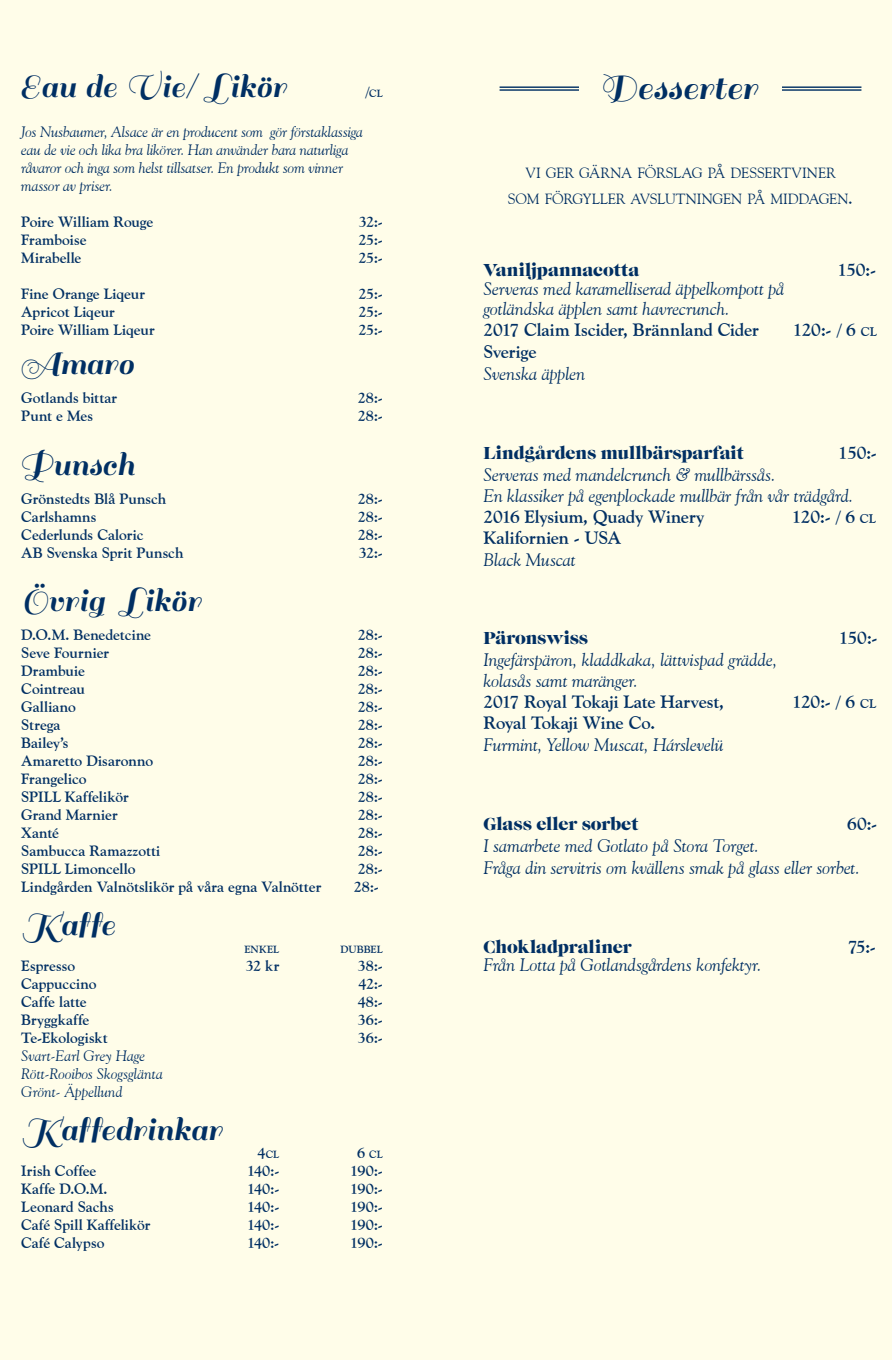
<style>
.page{position:relative;width:893px;height:1361px;background:#fff}
.page>*{position:absolute;margin:0;border:0;box-sizing:border-box;transform-origin:0 0}
.t1{font:38.55px "Sail";color:#00306d}
.t2{font:35.55px "Sail";color:#00306d}
.t3{font:italic 18px "Goudy Old Style BT";letter-spacing:-.005em;color:#00306d}
.t4{font:700 18px "Goudy Old Style BT";letter-spacing:-.015em;color:#00306d}
.t5{font:18px "Caslon Gra D";color:#00306d}
.t6{font:700 18px "Goudy Old Style BT";color:#00306d}
.t7{font:700 15px "Goudy Old Style BT";color:#00306d}
.t8{font:italic 15px/18px "Goudy Old Style BT";letter-spacing:-.005em;color:#00306d}
.t9{font:14.7px "Goudy Old Style BT";letter-spacing:-.015em;color:#00306d}
.t10{font:700 10.5px "Goudy Old Style BT";letter-spacing:.005em;color:#00306d}
.s1{font-size:15px}
.s2{font-size:21px}
.s3{font-size:12.6px}
</style>
<div class="page">
<div style="left:0;top:0;width:891px;height:1359px;background:#fffde9"></div>
<p class="t2" style="left:21px;top:66px;width:268px">Eau de Vie/Likör</p>
<p class="t10" style="left:365px;top:87px;width:19px"><span class="s1">/</span>CL</p>
<p class="t8" style="left:21px;top:123px;width:343px">Jos Nusbaumer, Alsace är en producent som gör förstaklassiga eau de vie och lika bra likörer. Han använder bara naturliga</p>
<p class="t8" style="left:21px;top:159px;width:323px">råvaror och inga som helst tillsatser. En produkt som vinner massor av priser.</p>
<p class="t7" style="left:21px;top:213px;width:134px">Poire William Rouge</p>
<p class="t7" style="left:359px;top:213px;width:26px">32:-</p>
<p class="t7" style="left:21px;top:231px;width:67px">Framboise</p>
<p class="t7" style="left:358px;top:231px;width:26px">25:-</p>
<p class="t7" style="left:21px;top:249px;width:62px">Mirabelle</p>
<p class="t7" style="left:358px;top:249px;width:26px">25:-</p>
<p class="t7" style="left:21px;top:285px;width:125px">Fine Orange Liqeur</p>
<p class="t7" style="left:358px;top:285px;width:26px">25:-</p>
<p class="t7" style="left:21px;top:303px;width:95px">Apricot Liqeur</p>
<p class="t7" style="left:358px;top:303px;width:26px">25:-</p>
<p class="t7" style="left:21px;top:321px;width:135px">Poire William Liqeur</p>
<p class="t7" style="left:358px;top:321px;width:26px">25:-</p>
<p class="t2" style="left:21px;top:344px;width:115px">Amaro</p>
<p class="t7" style="left:21px;top:389px;width:97px">Gotlands bittar</p>
<p class="t7" style="left:358px;top:389px;width:27px">28:-</p>
<p class="t7" style="left:21px;top:407px;width:73px">Punt e Mes</p>
<p class="t7" style="left:358px;top:407px;width:27px">28:-</p>
<p class="t2" style="left:21px;top:444px;width:116px">Punsch</p>
<p class="t7" style="left:21px;top:489px;width:147px">Grönstedts Blå Punsch</p>
<p class="t7" style="left:358px;top:489px;width:27px">28:-</p>
<p class="t7" style="left:21px;top:507px;width:77px">Carlshamns</p>
<p class="t7" style="left:358px;top:507px;width:27px">28:-</p>
<p class="t7" style="left:21px;top:525px;width:124px">Cederlunds Caloric</p>
<p class="t7" style="left:358px;top:525px;width:27px">28:-</p>
<p class="t7" style="left:21px;top:543px;width:164px">AB Svenska Sprit Punsch</p>
<p class="t7" style="left:359px;top:543px;width:26px">32:-</p>
<p class="t2" style="left:21px;top:580px;width:183px">Övrig Likör</p>
<p class="t7" style="left:21px;top:625px;width:131px">D.O.M. Benedetcine</p>
<p class="t7" style="left:358px;top:625px;width:27px">28:-</p>
<p class="t7" style="left:21px;top:643px;width:89px">Seve Fournier</p>
<p class="t7" style="left:358px;top:643px;width:27px">28:-</p>
<p class="t7" style="left:21px;top:661px;width:65px">Drambuie</p>
<p class="t7" style="left:358px;top:661px;width:27px">28:-</p>
<p class="t7" style="left:21px;top:679px;width:65px">Cointreau</p>
<p class="t7" style="left:358px;top:679px;width:27px">28:-</p>
<p class="t7" style="left:21px;top:697px;width:56px">Galliano</p>
<p class="t7" style="left:358px;top:697px;width:27px">28:-</p>
<p class="t7" style="left:21px;top:715px;width:41px">Strega</p>
<p class="t7" style="left:358px;top:715px;width:27px">28:-</p>
<p class="t7" style="left:21px;top:733px;width:49px">Bailey’s</p>
<p class="t7" style="left:358px;top:733px;width:27px">28:-</p>
<p class="t7" style="left:21px;top:751px;width:133px">Amaretto Disaronno</p>
<p class="t7" style="left:358px;top:751px;width:27px">28:-</p>
<p class="t7" style="left:21px;top:769px;width:67px">Frangelico</p>
<p class="t7" style="left:358px;top:769px;width:27px">28:-</p>
<p class="t7" style="left:21px;top:787px;width:109px">SPILL Kaffelikör</p>
<p class="t7" style="left:358px;top:787px;width:27px">28:-</p>
<p class="t7" style="left:21px;top:805px;width:98px">Grand Marnier</p>
<p class="t7" style="left:358px;top:805px;width:27px">28:-</p>
<p class="t7" style="left:21px;top:823px;width:39px">Xanté</p>
<p class="t7" style="left:358px;top:823px;width:27px">28:-</p>
<p class="t7" style="left:21px;top:841px;width:141px">Sambucca Ramazzotti</p>
<p class="t7" style="left:358px;top:841px;width:27px">28:-</p>
<p class="t7" style="left:21px;top:859px;width:116px">SPILL Limoncello</p>
<p class="t7" style="left:358px;top:859px;width:27px">28:-</p>
<p class="t7" style="left:21px;top:877px;width:301px">Lindgården Valnötslikör på våra egna Valnötter</p>
<p class="t7" style="left:354px;top:877px;width:27px">28:-</p>
<p class="t2" style="left:21px;top:904px;width:96px">Kaffe</p>
<p class="t10" style="left:244px;top:942px;width:36px">ENKEL</p>
<p class="t10" style="left:341px;top:942px;width:44px">DUBBEL</p>
<p class="t7" style="left:21px;top:956px;width:56px">Espresso</p>
<p class="t7" style="left:246px;top:956px;width:35px">32 kr</p>
<p class="t7" style="left:358px;top:956px;width:26px">38:-</p>
<p class="t7" style="left:21px;top:974px;width:77px">Cappuccino</p>
<p class="t7" style="left:359px;top:974px;width:26px">42:-</p>
<p class="t7" style="left:21px;top:992px;width:67px">Caffe latte</p>
<p class="t7" style="left:358px;top:992px;width:27px">48:-</p>
<p class="t7" style="left:21px;top:1010px;width:70px">Bryggkaffe</p>
<p class="t7" style="left:358px;top:1010px;width:26px">36:-</p>
<p class="t7" style="left:21px;top:1028px;width:88px">Te-Ekologiskt</p>
<p class="t7" style="left:358px;top:1028px;width:26px">36:-</p>
<p class="t8" style="left:21px;top:1046px;width:125px">Svart-Earl Grey Hage</p>
<p class="t8" style="left:21px;top:1064px;width:143px">Rött-Rooibos Skogsglänta</p>
<p class="t8" style="left:21px;top:1082px;width:103px">Grönt- Äppellund</p>
<p class="t2" style="left:21px;top:1109px;width:203px">Kaffedrinkar</p>
<p class="t10" style="left:258px;top:1147px;width:23px"><span class="s1">4</span>CL</p>
<p class="t10" style="left:357px;top:1147px;width:27px"><span class="s1">6</span> CL</p>
<p class="t7" style="left:21px;top:1161px;width:77px">Irish Coffee</p>
<p class="t7" style="left:247px;top:1161px;width:34px">140:-</p>
<p class="t7" style="left:350px;top:1161px;width:34px">190:-</p>
<p class="t7" style="left:21px;top:1179px;width:88px">Kaffe D.O.M.</p>
<p class="t7" style="left:247px;top:1179px;width:34px">140:-</p>
<p class="t7" style="left:350px;top:1179px;width:34px">190:-</p>
<p class="t7" style="left:21px;top:1197px;width:94px">Leonard Sachs</p>
<p class="t7" style="left:247px;top:1197px;width:34px">140:-</p>
<p class="t7" style="left:350px;top:1197px;width:34px">190:-</p>
<p class="t7" style="left:21px;top:1215px;width:131px">Café Spill Kaffelikör</p>
<p class="t7" style="left:247px;top:1215px;width:34px">140:-</p>
<p class="t7" style="left:350px;top:1215px;width:34px">190:-</p>
<p class="t7" style="left:21px;top:1233px;width:85px">Café Calypso</p>
<p class="t7" style="left:247px;top:1233px;width:34px">140:-</p>
<p class="t7" style="left:350px;top:1233px;width:34px">190:-</p>
<p class="t1" style="left:602px;top:66px;width:158px">Desserter</p>
<p class="t9" style="left:525px;top:164px;width:312px">VI GER GÄRNA FÖRSLAG PÅ DESSERTVINER</p>
<p class="t9" style="left:508px;top:190px;width:347px">SOM FÖRGYLLER AVSLUTNINGEN PÅ MIDDAGEN<span class="s2">.</span></p>
<p class="t5" style="left:484px;top:259px;width:157px">Vaniljpannacotta</p>
<p class="t4" style="left:837px;top:258px;width:40px">150:-</p>
<p class="t3" style="left:484px;top:278px;width:302px">Serveras med karamelliserad äppelkompott på</p>
<p class="t3" style="left:484px;top:297px;width:248px">gotländska äpplen samt havrecrunch.</p>
<p class="t4" style="left:484px;top:319px;width:277px">2017 Claim Iscider, Brännland Cider</p>
<p class="t4" style="left:793px;top:319px;width:86px">120:- / 6 <span class="s3">CL</span></p>
<p class="t4" style="left:484px;top:341px;width:55px">Sverige</p>
<p class="t3" style="left:484px;top:362px;width:103px">Svenska äpplen</p>
<p class="t5" style="left:484px;top:442px;width:262px">Lindgårdens mullbärsparfait</p>
<p class="t4" style="left:838px;top:442px;width:40px">150:-</p>
<p class="t3" style="left:484px;top:463px;width:294px">Serveras med mandelcrunch &amp; mullbärssås.</p>
<p class="t3" style="left:484px;top:485px;width:371px">En klassiker på egenplockade mullbär från vår trädgård.</p>
<p class="t4" style="left:484px;top:506px;width:222px">2016 Elysium, Quady Winery</p>
<p class="t4" style="left:792px;top:506px;width:86px">120:- / 6 <span class="s3">CL</span></p>
<p class="t4" style="left:484px;top:527px;width:139px">Kalifornien - USA</p>
<p class="t3" style="left:484px;top:548px;width:94px">Black Muscat</p>
<p class="t5" style="left:484px;top:627px;width:106px">Päronswiss</p>
<p class="t6" style="left:839px;top:626px;width:40px">150:-</p>
<p class="t3" style="left:484px;top:648px;width:295px">Ingefärspäron, kladdkaka, lättvispad grädde,</p>
<p class="t3" style="left:484px;top:670px;width:156px">kolasås samt maränger.</p>
<p class="t4" style="left:484px;top:691px;width:242px">2017 Royal Tokaji Late Harvest,</p>
<p class="t4" style="left:792px;top:691px;width:86px">120:- / 6 <span class="s3">CL</span></p>
<p class="t4" style="left:484px;top:712px;width:173px">Royal Tokaji Wine Co.</p>
<p class="t3" style="left:484px;top:733px;width:242px">Furmint, Yellow Muscat, Hárslevelü</p>
<p class="t5" style="left:484px;top:813px;width:156px">Glass eller sorbet</p>
<p class="t4" style="left:847px;top:813px;width:31px">60:-</p>
<p class="t3" style="left:484px;top:834px;width:277px">I samarbete med Gotlato på Stora Torget.</p>
<p class="t3" style="left:484px;top:856px;width:378px">Fråga din servitris om kvällens smak på glass eller sorbet.</p>
<p class="t5" style="left:484px;top:936px;width:150px">Chokladpraliner</p>
<p class="t4" style="left:848px;top:935px;width:30px">75:-</p>
<p class="t3" style="left:484px;top:953px;width:279px">Från Lotta på Gotlandsgårdens konfektyr.</p>
</div>
